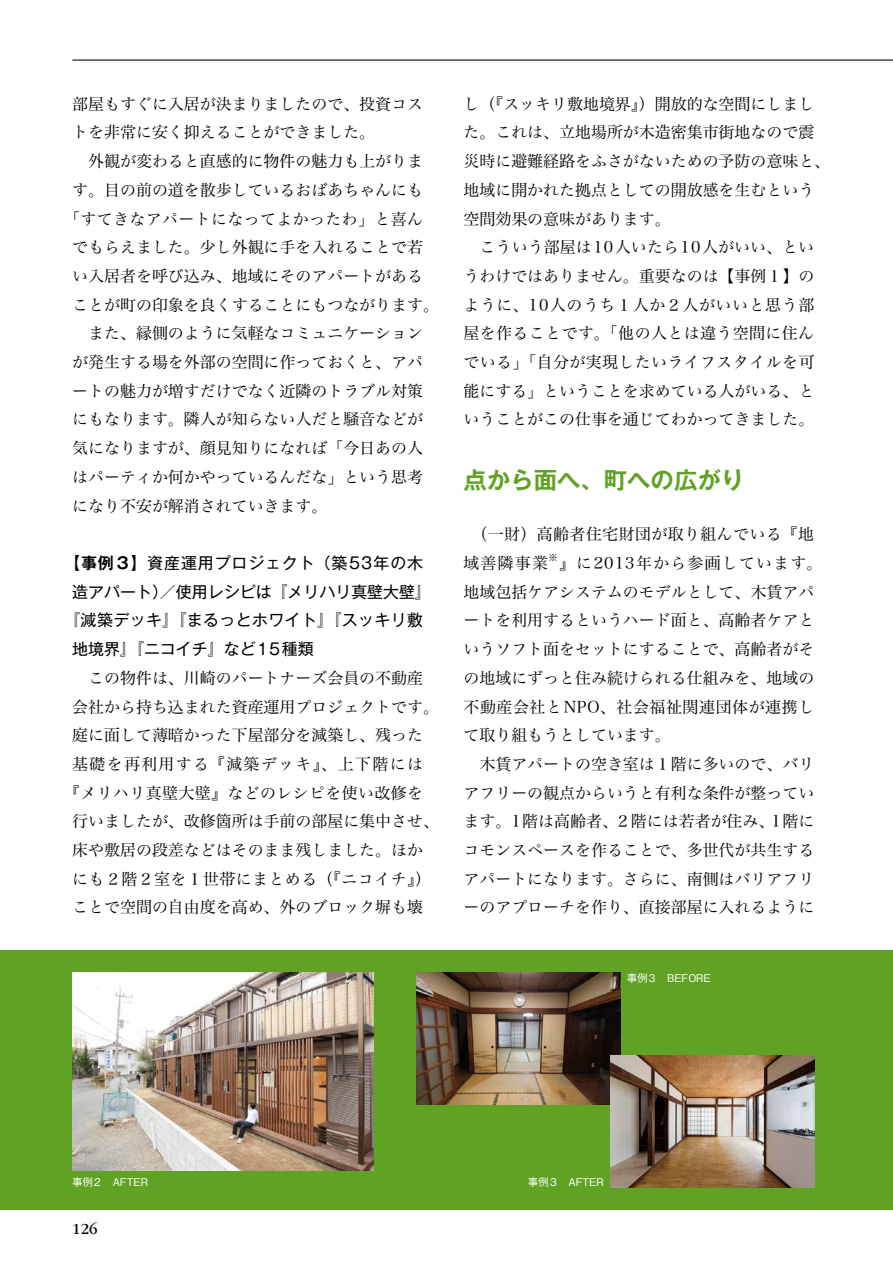
<style>
.page{position:relative;width:893px;height:1263px;background:#fff}
.page>*{position:absolute;margin:0;border:0;box-sizing:border-box;transform-origin:0 0}
.t1{font:700 23.4px "Gothic MB101 Pro De";color:#5fa224}
.t2{font:15.9px/28.7px "Hira Min Pro W3";color:#000}
.t3{font:15.9px/28.7px "Hira Min Pro W3";letter-spacing:.025em;color:#000}
.t4{font:15.9px "Gothic MB101 Pro";color:#000}
.t5{font:15.9px "Gothic MB101 Pro";letter-spacing:.025em;color:#000}
.t6{font:15.9px "Gothic MB101 Pro";letter-spacing:.055em;color:#000}
.t7{font:15.9px "Hira Min Pro W3";letter-spacing:.085em;color:#000}
.t8{font:15.9px "ITC Garamond Std";color:#000}
.t9{font:500 10.65px "Gothic BBB Pro";letter-spacing:-.005em;color:#fff}
.t10{font:9.3px "Hira Min Pro W3";color:#000}
.s1{font-family:"Gothic MB101 Pro De";font-weight:700}
</style>
<div class="page">
<div style="left:0;top:950px;width:893px;height:260px;background:#5fa224"></div>
<hr style="left:72px;top:60px;width:821px;height:1px;background:#000">
<img style="left:72px;top:973px;width:302px;height:197px">
<img style="left:416px;top:973px;width:205px;height:131px">
<img style="left:610px;top:1056px;width:204px;height:131px">
<p class="t2" style="left:72px;top:88px;width:352px">部屋もすぐに入居が決まりましたので、投資コス</p>
<p class="t2" style="left:72px;top:117px;width:304px">トを非常に安く抑えることができました。</p>
<p class="t2" style="left:72px;top:145px;width:352px">　外観が変わると直感的に物件の魅力も上がりま</p>
<p class="t2" style="left:72px;top:174px;width:352px">す。目の前の道を散歩しているおばあちゃんにも</p>
<p class="t3" style="left:64px;top:203px;width:360px">「すてきなアパートになってよかったわ」と喜ん</p>
<p class="t2" style="left:72px;top:231px;width:352px">でもらえました。少し外観に手を入れることで若</p>
<p class="t2" style="left:72px;top:260px;width:352px">い入居者を呼び込み、地域にそのアパートがある</p>
<p class="t2" style="left:72px;top:289px;width:368px">ことが町の印象を良くすることにもつながります。</p>
<p class="t2" style="left:72px;top:318px;width:352px">　また、縁側のように気軽なコミュニケーション</p>
<p class="t2" style="left:72px;top:346px;width:352px">が発生する場を外部の空間に作っておくと、アパ</p>
<p class="t2" style="left:72px;top:375px;width:352px">ートの魅力が増すだけでなく近隣のトラブル対策</p>
<p class="t2" style="left:72px;top:404px;width:352px">にもなります。隣人が知らない人だと騒音などが</p>
<p class="t2" style="left:72px;top:432px;width:352px">気になりますが、顔見知りになれば「今日あの人</p>
<p class="t2" style="left:72px;top:461px;width:352px">はパーティか何かやっているんだな」という思考</p>
<p class="t2" style="left:72px;top:490px;width:257px">になり不安が解消されていきます。</p>
<p class="t6" style="left:64px;top:550px;width:360px"><span class="s1">【事例３】</span>資産運用プロジェクト（築53年の木</p>
<p class="t4" style="left:72px;top:578px;width:360px">造アパート）／使用レシピは『メリハリ真壁大壁』</p>
<p class="t5" style="left:64px;top:607px;width:360px">『減築デッキ』『まるっとホワイト』『スッキリ敷</p>
<p class="t4" style="left:72px;top:636px;width:243px">地境界』『ニコイチ』など15種類</p>
<p class="t2" style="left:72px;top:662px;width:352px">　この物件は、川崎のパートナーズ会員の不動産</p>
<p class="t2" style="left:72px;top:691px;width:368px">会社から持ち込まれた資産運用プロジェクトです。</p>
<p class="t2" style="left:72px;top:719px;width:352px">庭に面して薄暗かった下屋部分を減築し、残った</p>
<p class="t7" style="left:72px;top:750px;width:352px">基礎を再利用する『減築デッキ』、上下階には</p>
<p class="t3" style="left:64px;top:777px;width:360px">『メリハリ真壁大壁』などのレシピを使い改修を</p>
<p class="t2" style="left:72px;top:805px;width:368px">行いましたが、改修箇所は手前の部屋に集中させ、</p>
<p class="t2" style="left:72px;top:834px;width:352px">床や敷居の段差などはそのまま残しました。ほか</p>
<p class="t3" style="left:72px;top:863px;width:360px">にも２階２室を１世帯にまとめる（『ニコイチ』）</p>
<p class="t2" style="left:72px;top:892px;width:352px">ことで空間の自由度を高め、外のブロック塀も壊</p>
<p class="t2" style="left:463px;top:88px;width:368px">し（『スッキリ敷地境界』）開放的な空間にしました。これは、立地場所が木造密集市街地なので震災時に避難経路をふさがないための予防の意味と、地域に開かれた拠点としての開放感を生むという空間効果の意味があります。<br>　こういう部屋は10人いたら10人がいい、というわけではありません。重要なのは【事例１】のように、10人のうち１人か２人がいいと思う部屋を作ることです。「他の人とは違う空間に住んでいる」「自分が実現したいライフスタイルを可能にする」ということを求めている人がいる、ということがこの仕事を通じてわかってきました。</p>
<h1 class="t1" style="left:463px;top:461px;width:282px">点から面へ、町への広がり</h1>
<p class="t3" style="left:463px;top:518px;width:352px">　（一財）高齢者住宅財団が取り組んでいる『地域善隣事業</p>
<p class="t10" style="left:549px;top:550px;width:11px">※</p>
<p class="t2" style="left:463px;top:547px;width:360px;text-indent:96px">』に2013年から参画しています。地域包括ケアシステムのモデルとして、木賃アパートを利用するというハード面と、高齢者ケアというソフト面をセットにすることで、高齢者がその地域にずっと住み続けられる仕組みを、地域の不動産会社とNPO、社会福祉関連団体が連携して取り組もうとしています。<br>　木賃アパートの空き室は１階に多いので、バリアフリーの観点からいうと有利な条件が整っています。1階は高齢者、２階には若者が住み、1階にコモンスペースを作ることで、多世代が共生するアパートになります。さらに、南側はバリアフリーのアプローチを作り、直接部屋に入れるように</p>
<p class="t9" style="left:627px;top:969px;width:85px">事例３　BEFORE</p>
<p class="t9" style="left:72px;top:1174px;width:77px">事例２　AFTER</p>
<p class="t8" style="left:72px;top:1220px;width:27px">126</p>
<p class="t9" style="left:528px;top:1174px;width:77px">事例３　AFTER</p>
</div>
